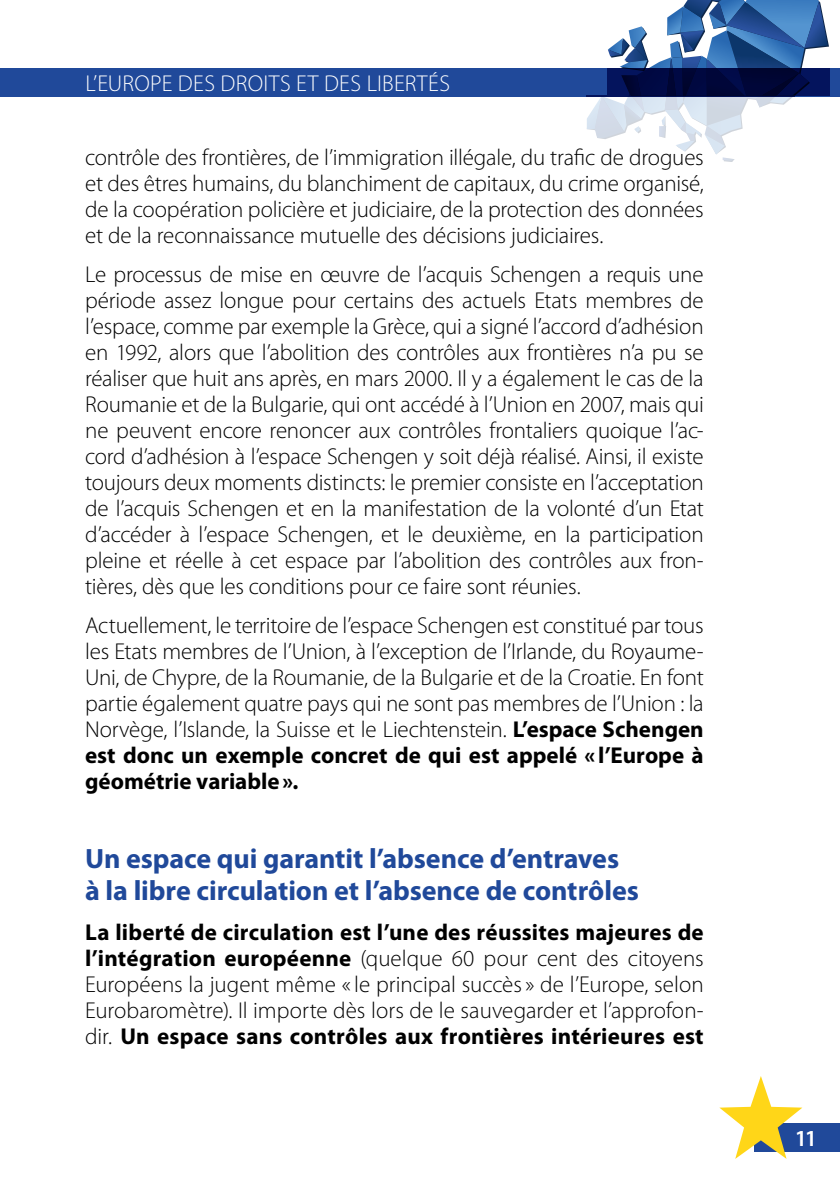
<style>
.page{position:relative;width:840px;height:1191px;background:#fff}
.page>*{position:absolute;margin:0;border:0;box-sizing:border-box;transform-origin:0 0}
.t1{font:700 28px/32px "Myriad Pro";letter-spacing:-.005em;color:#20499a}
.t2{font:300 23px/26px "Myriad Pro";letter-spacing:-.01em;color:#000;text-align:justify}
.t3{font:300 23px "Myriad Pro";letter-spacing:.015em;color:#fff}
.t4{font:600 23px "Myriad Pro";color:#fff}
.s1{font-weight:700}
</style>
<div class="page">
<div style="left:754px;top:1123px;width:85px;height:28px;background:#20499a"></div>
<svg style="left:719px;top:1076px;width:82px;height:82px"></svg>
<div style="left:0;top:68px;width:839px;height:28px;background:#20499a"></div>
<svg style="left:586px;top:0;width:242px;height:162px"></svg>
<p class="t3" style="left:85px;top:69px;width:366px">L’Europe des droits et des libertés</p>
<p class="t2" style="left:85px;top:144px;width:620px">contrôle des frontières, de l’immigration illégale, du trafic de drogues et des êtres humains, du blanchiment de capitaux, du crime organisé, de la coopération policière et judiciaire, de la protection des données et de la reconnaissance mutuelle des décisions judiciaires.</p>
<p class="t2" style="left:85px;top:261px;width:620px">Le processus de mise en œuvre de l’acquis Schengen a requis une période assez longue pour certains des actuels Etats membres de l’espace, comme par exemple la Grèce, qui a signé l’accord d’adhésion en 1992, alors que l’abolition des contrôles aux frontières n’a pu se réaliser que huit ans après, en mars 2000. Il y a également le cas de la Roumanie et de la Bulgarie, qui ont accédé à l’Union en 2007, mais qui ne peuvent encore renoncer aux contrôles frontaliers quoique l’ac&shy;cord d’adhésion à l’espace Schengen y soit déjà réalisé. Ainsi, il existe toujours deux moments distincts: le premier consiste en l’acceptation de l’acquis Schengen et en la manifestation de la volonté d’un Etat d’accéder à l’espace Schengen, et le deuxième, en la participation pleine et réelle à cet espace par l’abolition des contrôles aux fron&shy;tières, dès que les conditions pour ce faire sont réunies.</p>
<p class="t2" style="left:85px;top:612px;width:620px">Actuellement, le territoire de l’espace Schengen est constitué par tous les Etats membres de l’Union, à l’exception de l’Irlande, du Royaume-Uni, de Chypre, de la Roumanie, de la Bulgarie et de la Croatie. En font partie également quatre pays qui ne sont pas membres de l’Union : la Norvège, l’Islande, la Suisse et le Liechtenstein. <span class="s1">L’espace Schengen est donc un exemple concret de qui est appelé « l’Europe à géométrie variable».</span></p>
<p class="t1" style="left:85px;top:842px;width:555px">Un espace qui garantit l’absence d’entraves à la libre circulation et l’absence de contrôles</p>
<p class="t2" style="left:85px;top:918px;width:619px"><span class="s1">La liberté de circulation est l’une des réussites majeures de l’intégration européenne</span> (quelque 60 pour cent des citoyens Européens la jugent même «le principal succès» de l’Europe, selon Eurobaromètre). Il importe dès lors de le sauvegarder et l’approfon&shy;dir. <span class="s1">Un espace sans contrôles aux frontières intérieures est</span></p>
<p class="t4" style="left:794px;top:1123px;width:24px">11</p>
</div>
